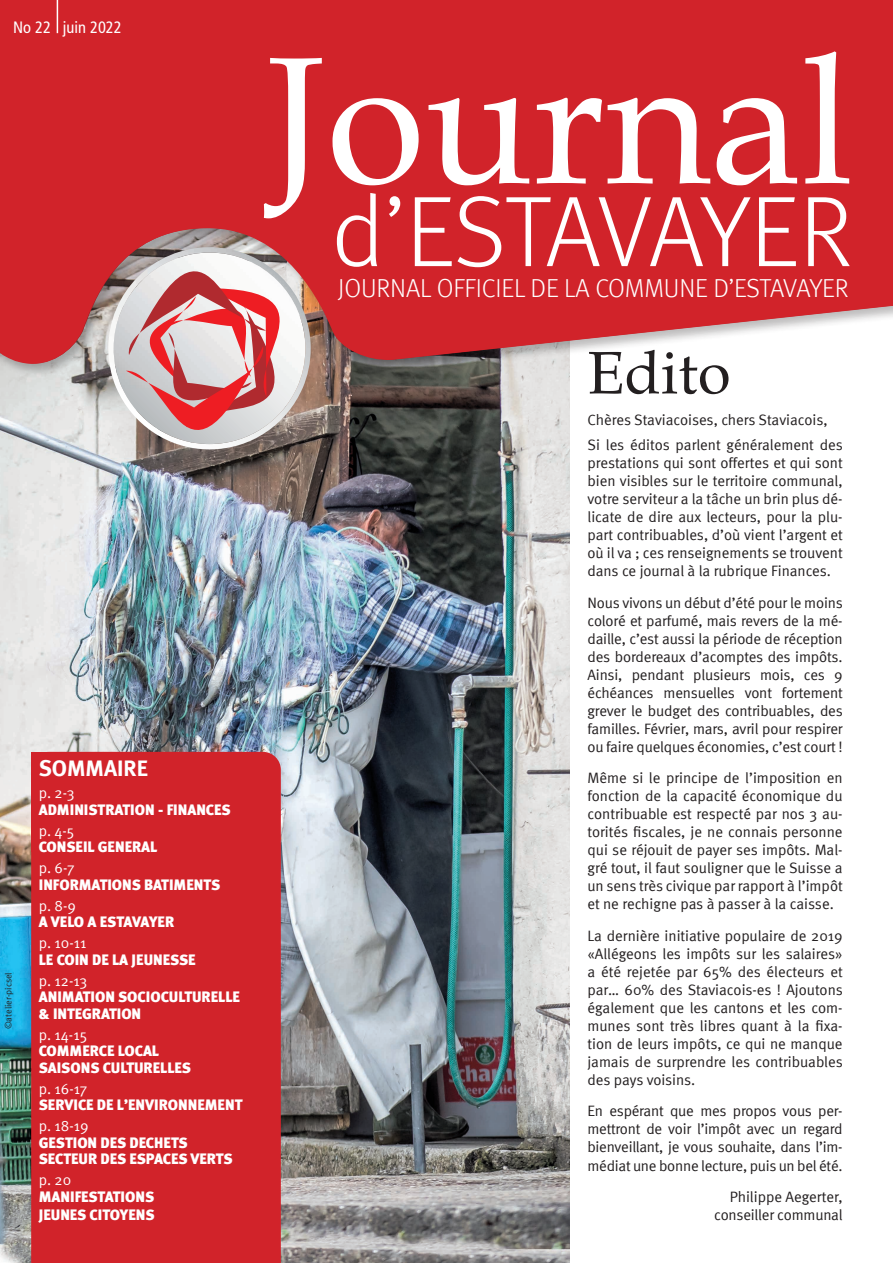
<style>
.page{position:relative;width:893px;height:1263px;background:#fff}
.page>*{position:absolute;margin:0;border:0;box-sizing:border-box;transform-origin:0 0}
.t1{font:180.9px "Book Antiqua";color:#fff}
.t2{font:100.35px "Meta Light LF";letter-spacing:-.02em;color:#fff}
.t3{font:60px "Book Antiqua";color:#231f20}
.t4{font:25.95px "Meta Light LF";letter-spacing:-.005em;color:#fff}
.t5{font:700 22.5px "Meta";color:#fff}
.t6{font:condensed 16.5px "Frutiger";color:#fff}
.t7{font:15px/18px "Meta Normal";letter-spacing:-.005em;color:#231f20;text-align:justify}
.t8{font:900 15px/16.5px "Meta";color:#fff}
.t9{font:15px "Meta Normal";color:#fff}
.t10{font:15px/16.5px "Meta Black LF";color:#fff}
.t11{font:9px "Meta Normal";color:#231f20}
</style>
<div class="page">
<img style="left:0;top:378px;width:570px;height:885px">
<img style="left:96px;top:378px;width:256px;height:141px">
<div style="left:31px;top:752px;width:250px;height:511px;background:#d1232a"></div>
<div style="left:31px;top:752px;width:47px;height:100px;background:#d1232a"></div>
<div style="left:0;top:0;width:893px;height:378px;background:#231f20;opacity:.3"></div>
<svg style="left:0;top:0;width:893px;height:367px;background:#d1383e"></svg>
<hr style="left:57px;top:0;width:1px;height:33px;background:#fff">
<p class="t6" style="left:13px;top:18px;width:110px">No 22 juin 2022</p>
<p class="t11" style="left:3px;top:1029px;width:59px;rotate:-90deg">©atelier-picsel</p>
<h3 class="t5" style="left:39px;top:754px;width:111px">SOMMAIRE</h3>
<p class="t9" style="left:39px;top:784px;width:37px">p. 2-3</p>
<p class="t8" style="left:39px;top:801px;width:193px">ADMINISTRATION - FINANCES</p>
<p class="t9" style="left:39px;top:822px;width:37px">p. 4-5</p>
<p class="t8" style="left:39px;top:839px;width:120px">CONSEIL GENERAL</p>
<p class="t9" style="left:39px;top:859px;width:37px">p. 6-7</p>
<p class="t8" style="left:39px;top:876px;width:183px">INFORMATIONS BATIMENTS</p>
<p class="t9" style="left:39px;top:897px;width:39px">p. 8-9</p>
<p class="t8" style="left:39px;top:914px;width:137px">A VELO A ESTAVAYER</p>
<p class="t9" style="left:39px;top:934px;width:49px">p. 10-11</p>
<p class="t8" style="left:39px;top:951px;width:158px">LE COIN DE LA JEUNESSE</p>
<p class="t9" style="left:39px;top:972px;width:50px">p. 12-13</p>
<p class="t8" style="left:39px;top:989px;width:203px">ANIMATION SOCIOCULTURELLE &amp; INTEGRATION</p>
<p class="t9" style="left:39px;top:1026px;width:50px">p. 14-15</p>
<p class="t10" style="left:39px;top:1043px;width:154px">COMMERCE LOCAL<br>SAISONS CULTURELLES</p>
<p class="t9" style="left:39px;top:1080px;width:50px">p. 16-17</p>
<p class="t8" style="left:39px;top:1097px;width:205px">SERVICE DE L’ENVIRONNEMENT</p>
<p class="t9" style="left:39px;top:1117px;width:51px">p. 18-19</p>
<p class="t8" style="left:39px;top:1134px;width:195px">GESTION DES DECHETS<br>SECTEUR DES ESPACES VERTS</p>
<p class="t9" style="left:39px;top:1171px;width:34px">p. 20</p>
<p class="t8" style="left:39px;top:1187px;width:117px;line-height:18px">MANIFESTATIONS<br>JEUNES CITOYENS</p>
<h1 class="t1" style="left:266px;top:9px;width:589px">Journal</h1>
<h2 class="t2" style="left:331px;top:174px;width:523px">d’ESTAVAYER</h2>
<h3 class="t4" style="left:338px;top:273px;width:512px">JOURNAL OFFICIEL DE LA COMMUNE D’ESTAVAYER</h3>
<h3 class="t3" style="left:587px;top:336px;width:145px">Edito</h3>
<p class="t7" style="left:587px;top:407px;width:257px;line-height:25.5px">Chères Staviacoises, chers Staviacois,<br>Si les éditos parlent généralement des</p>
<p class="t7" style="left:587px;top:454px;width:257px">prestations qui sont offertes et qui sont bien visibles sur le territoire communal, votre serviteur a la tâche un brin plus dé&shy;licate de dire aux lecteurs, pour la plu&shy;part contribuables, d’où vient l’argent et où il va ; ces renseignements se trouvent dans ce journal à la rubrique Finances.</p>
<p class="t7" style="left:587px;top:593px;width:257px">Nous vivons un début d’été pour le moins coloré et parfumé, mais revers de la mé&shy;daille, c’est aussi la période de réception des bordereaux d’acomptes des impôts.<br>Ainsi, pendant plusieurs mois, ces 9 échéances mensuelles vont fortement grever le budget des contribuables, des familles. Février, mars, avril pour respirer ou faire quelques économies, c’est court !</p>
<p class="t7" style="left:587px;top:769px;width:257px">Même si le principe de l’imposition en fonction de la capacité économique du contribuable est respecté par nos 3 au&shy;torités fiscales, je ne connais personne qui se réjouit de payer ses impôts. Mal&shy;gré tout, il faut souligner que le Suisse a un sens très civique par rapport à l’impôt et ne rechigne pas à passer à la caisse.</p>
<p class="t7" style="left:587px;top:926px;width:257px">La dernière initiative populaire de 2019 «Allégeons les impôts sur les salaires» a été rejetée par 65% des électeurs et par… 60% des Staviacois-es ! Ajoutons également que les cantons et les com&shy;munes sont très libres quant à la fixa&shy;tion de leurs impôts, ce qui ne manque jamais de surprendre les contribuables des pays voisins.</p>
<p class="t7" style="left:587px;top:1102px;width:257px">En espérant que mes propos vous per&shy;mettront de voir l’impôt avec un regard bienveillant, je vous souhaite, dans l’im&shy;médiat une bonne lecture, puis un bel été.</p>
<p class="t7" style="left:714px;top:1187px;width:130px;text-align:right">Philippe Aegerter, conseiller communal</p>
</div>
